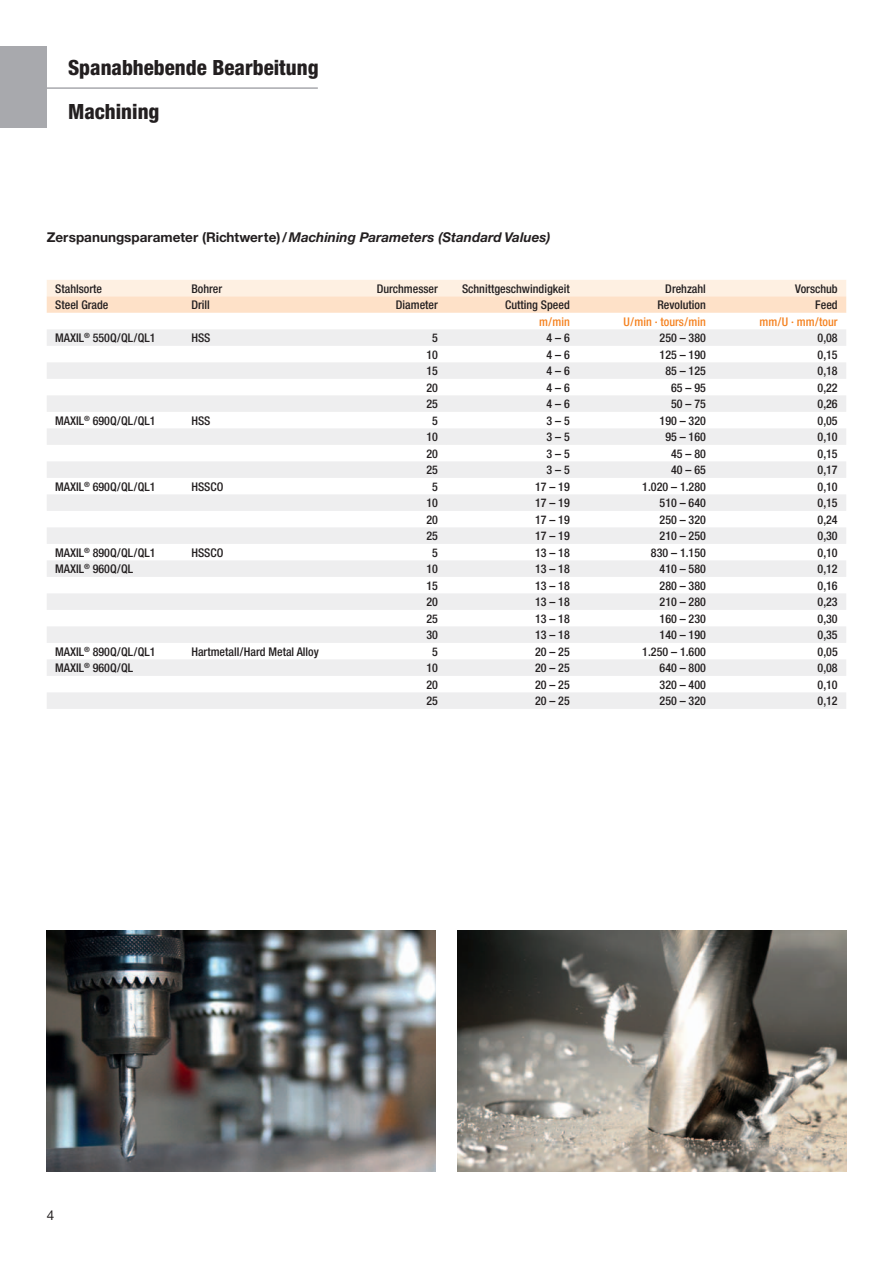
<style>
.page{position:relative;width:893px;height:1263px;background:#fff}
.page>*{position:absolute;margin:0;border:0;box-sizing:border-box;transform-origin:0 0}
.t1{font:800 condensed 21px "Helvetica Neue LT";color:#231f20}
.t2{font:italic 700 13.5px "Helvetica Neue CE";color:#231f20}
.t3{font:13.5px "Helvetica Neue CE";color:#231f20}
.t4{font:500 condensed 12px "Helvetica Neue LT";color:#231f20}
.t5{font:500 condensed 12px "Helvetica Neue LT";color:#f58220}
.s1{font-style:normal}
</style>
<div class="page">
<hr style="left:0;top:87px;width:318px;height:2px;background:#a8a9ad">
<div style="left:0;top:47px;width:47px;height:81px;background:#a8a9ad"></div>
<svg style="left:47px;top:280px;width:799px;height:33px;background:#fee8d5"></svg>
<svg style="left:47px;top:329px;width:799px;height:380px;fill:#f0f0f0"></svg>
<img style="left:47px;top:930px;width:389px;height:241px">
<img style="left:457px;top:930px;width:389px;height:242px">
<h1 class="t1" style="left:68px;top:61px;width:252px">Spanabhebende Bearbeitung</h1>
<h1 class="t1" style="left:68px;top:104px;width:93px">Machining</h1>
<p class="t2" style="left:47px;top:233px;width:505px"><span class="s1">Zerspanungsparameter (Richtwerte) /</span> Machining Parameters (Standard Values)</p>
<p class="t4" style="left:55px;top:284px;width:48px">Stahlsorte</p>
<p class="t4" style="left:191px;top:284px;width:32px">Bohrer</p>
<p class="t4" style="left:377px;top:284px;width:63px">Durchmesser</p>
<p class="t4" style="left:462px;top:284px;width:109px">Schnittgeschwindigkeit</p>
<p class="t4" style="left:665px;top:284px;width:42px">Drehzahl</p>
<p class="t4" style="left:795px;top:284px;width:44px">Vorschub</p>
<p class="t4" style="left:55px;top:301px;width:55px">Steel Grade</p>
<p class="t4" style="left:191px;top:301px;width:20px">Drill</p>
<p class="t4" style="left:396px;top:301px;width:43px">Diameter</p>
<p class="t4" style="left:505px;top:301px;width:66px">Cutting Speed</p>
<p class="t4" style="left:657px;top:301px;width:50px">Revolution</p>
<p class="t4" style="left:815px;top:301px;width:24px">Feed</p>
<p class="t5" style="left:539px;top:317px;width:32px">m / min</p>
<p class="t5" style="left:623px;top:317px;width:84px">U / min · tours / min</p>
<p class="t5" style="left:759px;top:317px;width:80px">mm / U · mm / tour</p>
<p class="t4" style="left:55px;top:334px;width:102px">MAXIL<sup>®</sup> 550Q / QL / QL1</p>
<p class="t4" style="left:191px;top:334px;width:21px">HSS</p>
<p class="t4" style="left:432px;top:334px;width:7px">5</p>
<p class="t4" style="left:546px;top:334px;width:25px">4 – 6</p>
<p class="t4" style="left:659px;top:334px;width:48px">250 – 380</p>
<p class="t4" style="left:817px;top:334px;width:22px">0,08</p>
<p class="t4" style="left:426px;top:350px;width:13px">10</p>
<p class="t4" style="left:546px;top:350px;width:25px">4 – 6</p>
<p class="t4" style="left:659px;top:350px;width:48px">125 – 190</p>
<p class="t4" style="left:817px;top:350px;width:22px">0,15</p>
<p class="t4" style="left:426px;top:367px;width:13px">15</p>
<p class="t4" style="left:546px;top:367px;width:25px">4 – 6</p>
<p class="t4" style="left:665px;top:367px;width:42px">85 – 125</p>
<p class="t4" style="left:817px;top:367px;width:22px">0,18</p>
<p class="t4" style="left:426px;top:383px;width:13px">20</p>
<p class="t4" style="left:546px;top:383px;width:25px">4 – 6</p>
<p class="t4" style="left:671px;top:383px;width:36px">65 – 95</p>
<p class="t4" style="left:817px;top:383px;width:22px">0,22</p>
<p class="t4" style="left:426px;top:400px;width:13px">25</p>
<p class="t4" style="left:546px;top:400px;width:25px">4 – 6</p>
<p class="t4" style="left:671px;top:400px;width:36px">50 – 75</p>
<p class="t4" style="left:817px;top:400px;width:22px">0,26</p>
<p class="t4" style="left:55px;top:416px;width:102px">MAXIL<sup>®</sup> 690Q / QL / QL1</p>
<p class="t4" style="left:191px;top:416px;width:21px">HSS</p>
<p class="t4" style="left:432px;top:416px;width:7px">5</p>
<p class="t4" style="left:546px;top:416px;width:25px">3 – 5</p>
<p class="t4" style="left:659px;top:416px;width:48px">190 – 320</p>
<p class="t4" style="left:817px;top:416px;width:22px">0,05</p>
<p class="t4" style="left:426px;top:433px;width:13px">10</p>
<p class="t4" style="left:546px;top:433px;width:25px">3 – 5</p>
<p class="t4" style="left:665px;top:433px;width:42px">95 – 160</p>
<p class="t4" style="left:817px;top:433px;width:22px">0,10</p>
<p class="t4" style="left:426px;top:449px;width:13px">20</p>
<p class="t4" style="left:546px;top:449px;width:25px">3 – 5</p>
<p class="t4" style="left:671px;top:449px;width:36px">45 – 80</p>
<p class="t4" style="left:817px;top:449px;width:22px">0,15</p>
<p class="t4" style="left:426px;top:466px;width:13px">25</p>
<p class="t4" style="left:546px;top:466px;width:25px">3 – 5</p>
<p class="t4" style="left:671px;top:466px;width:36px">40 – 65</p>
<p class="t4" style="left:817px;top:466px;width:22px">0,17</p>
<p class="t4" style="left:55px;top:482px;width:102px">MAXIL<sup>®</sup> 690Q / QL / QL1</p>
<p class="t4" style="left:191px;top:482px;width:34px">HSSCO</p>
<p class="t4" style="left:432px;top:482px;width:7px">5</p>
<p class="t4" style="left:535px;top:482px;width:36px">17 – 19</p>
<p class="t4" style="left:642px;top:482px;width:65px">1.020 – 1.280</p>
<p class="t4" style="left:817px;top:482px;width:22px">0,10</p>
<p class="t4" style="left:426px;top:499px;width:13px">10</p>
<p class="t4" style="left:535px;top:499px;width:36px">17 – 19</p>
<p class="t4" style="left:659px;top:499px;width:48px">510 – 640</p>
<p class="t4" style="left:817px;top:499px;width:22px">0,15</p>
<p class="t4" style="left:426px;top:515px;width:13px">20</p>
<p class="t4" style="left:535px;top:515px;width:36px">17 – 19</p>
<p class="t4" style="left:659px;top:515px;width:48px">250 – 320</p>
<p class="t4" style="left:817px;top:515px;width:22px">0,24</p>
<p class="t4" style="left:426px;top:532px;width:13px">25</p>
<p class="t4" style="left:535px;top:532px;width:36px">17 – 19</p>
<p class="t4" style="left:659px;top:532px;width:48px">210 – 250</p>
<p class="t4" style="left:817px;top:532px;width:22px">0,30</p>
<p class="t4" style="left:55px;top:548px;width:102px">MAXIL<sup>®</sup> 890Q / QL / QL1</p>
<p class="t4" style="left:191px;top:548px;width:34px">HSSCO</p>
<p class="t4" style="left:432px;top:548px;width:7px">5</p>
<p class="t4" style="left:535px;top:548px;width:36px">13 – 18</p>
<p class="t4" style="left:651px;top:548px;width:56px">830 – 1.150</p>
<p class="t4" style="left:817px;top:548px;width:22px">0,10</p>
<p class="t4" style="left:55px;top:565px;width:80px">MAXIL<sup>®</sup> 960Q / QL</p>
<p class="t4" style="left:426px;top:565px;width:13px">10</p>
<p class="t4" style="left:535px;top:565px;width:36px">13 – 18</p>
<p class="t4" style="left:659px;top:565px;width:48px">410 – 580</p>
<p class="t4" style="left:817px;top:565px;width:22px">0,12</p>
<p class="t4" style="left:426px;top:581px;width:13px">15</p>
<p class="t4" style="left:535px;top:581px;width:36px">13 – 18</p>
<p class="t4" style="left:659px;top:581px;width:48px">280 – 380</p>
<p class="t4" style="left:817px;top:581px;width:22px">0,16</p>
<p class="t4" style="left:426px;top:598px;width:13px">20</p>
<p class="t4" style="left:535px;top:598px;width:36px">13 – 18</p>
<p class="t4" style="left:659px;top:598px;width:48px">210 – 280</p>
<p class="t4" style="left:817px;top:598px;width:22px">0,23</p>
<p class="t4" style="left:426px;top:614px;width:13px">25</p>
<p class="t4" style="left:535px;top:614px;width:36px">13 – 18</p>
<p class="t4" style="left:659px;top:614px;width:48px">160 – 230</p>
<p class="t4" style="left:817px;top:614px;width:22px">0,30</p>
<p class="t4" style="left:426px;top:631px;width:13px">30</p>
<p class="t4" style="left:535px;top:631px;width:36px">13 – 18</p>
<p class="t4" style="left:659px;top:631px;width:48px">140 – 190</p>
<p class="t4" style="left:817px;top:631px;width:22px">0,35</p>
<p class="t4" style="left:55px;top:647px;width:102px">MAXIL<sup>®</sup> 890Q / QL / QL1</p>
<p class="t4" style="left:191px;top:647px;width:129px">Hartmetall / Hard Metal Alloy</p>
<p class="t4" style="left:432px;top:647px;width:7px">5</p>
<p class="t4" style="left:535px;top:647px;width:36px">20 – 25</p>
<p class="t4" style="left:642px;top:647px;width:65px">1.250 – 1.600</p>
<p class="t4" style="left:817px;top:647px;width:22px">0,05</p>
<p class="t4" style="left:55px;top:664px;width:80px">MAXIL<sup>®</sup> 960Q / QL</p>
<p class="t4" style="left:426px;top:664px;width:13px">10</p>
<p class="t4" style="left:535px;top:664px;width:36px">20 – 25</p>
<p class="t4" style="left:659px;top:664px;width:48px">640 – 800</p>
<p class="t4" style="left:817px;top:664px;width:22px">0,08</p>
<p class="t4" style="left:426px;top:680px;width:13px">20</p>
<p class="t4" style="left:535px;top:680px;width:36px">20 – 25</p>
<p class="t4" style="left:659px;top:680px;width:48px">320 – 400</p>
<p class="t4" style="left:817px;top:680px;width:22px">0,10</p>
<p class="t4" style="left:426px;top:697px;width:13px">25</p>
<p class="t4" style="left:535px;top:697px;width:36px">20 – 25</p>
<p class="t4" style="left:659px;top:697px;width:48px">250 – 320</p>
<p class="t4" style="left:817px;top:697px;width:22px">0,12</p>
<p class="t3" style="left:47px;top:1211px;width:9px">4</p>
</div>
